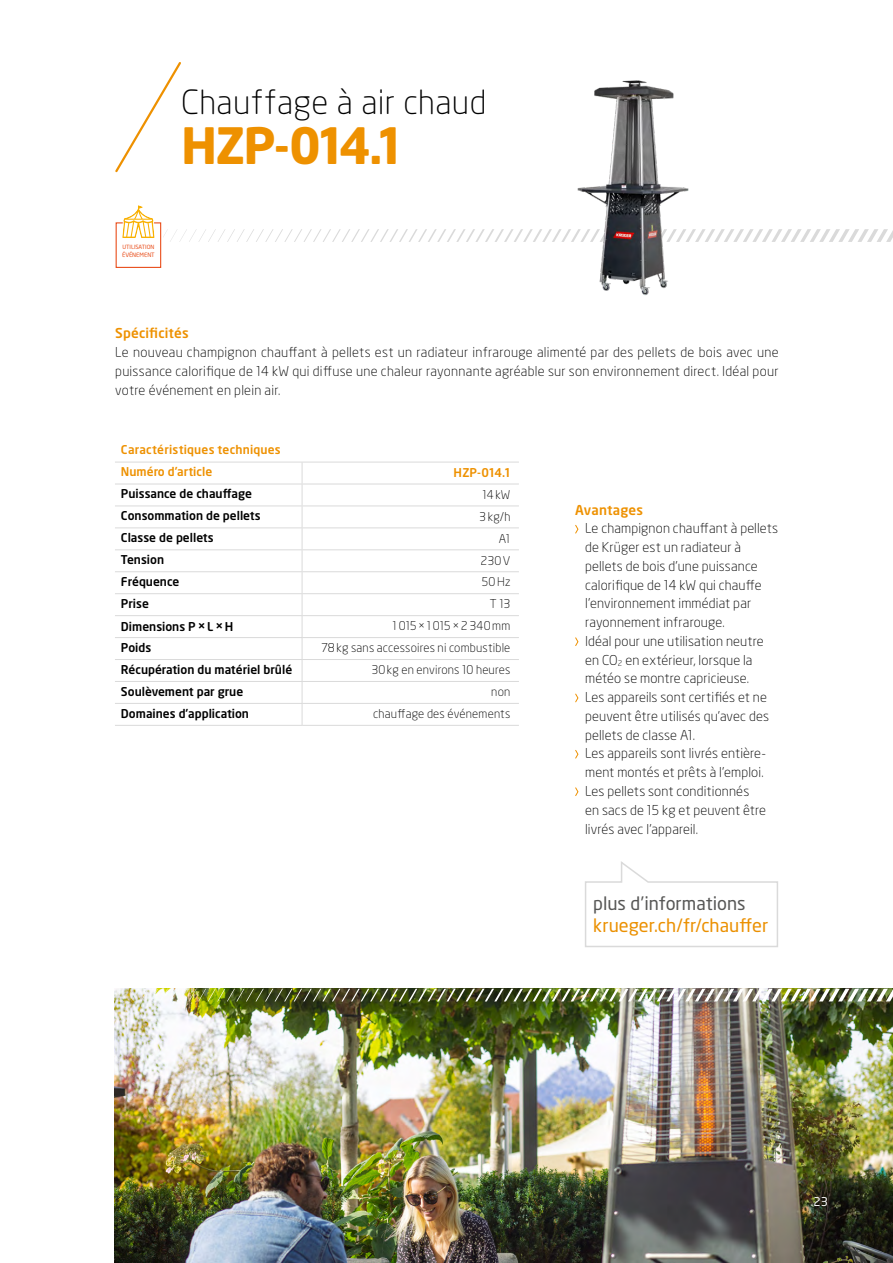
<style>
.page{position:relative;width:893px;height:1263px;background:#fff}
.page>*{position:absolute;margin:0;border:0;box-sizing:border-box;transform-origin:0 0}
.t1{font:700 49.5px "Neo Sans Pro";letter-spacing:-.04em;color:#ee9100}
.t2{font:300 33px "Neo Sans Pro";letter-spacing:.015em;color:#000}
.t3{font:18.15px "Neo Sans Pro";color:#eb9000}
.t4{font:18.15px "Neo Sans Pro";letter-spacing:-.005em;color:#575756}
.t5{font:300 13.5px/18.8px "Neo Sans Pro";letter-spacing:.01em;color:#000}
.t6{font:500 13.5px "Neo Sans Pro";letter-spacing:.01em;color:#ee9100}
.t7{font:500 12px "Neo Sans Pro";color:#000}
.t8{font:300 12px "Neo Sans Pro";letter-spacing:.015em;color:#000}
.t9{font:500 12px/21.9px "Neo Sans Pro";letter-spacing:.015em;color:#ee9100}
.t10{font:12px "Neo Sans Pro";color:#fff}
.t11{font:6px "Neo Sans Pro";color:#e94e1b}
.t12{font:5.7px "Neo Sans Pro";color:#e94e1b}
.s1{font-size:13.5px}
</style>
<div class="page">
<svg style="left:575px;top:524px;width:4px;height:10px"></svg>
<svg style="left:575px;top:637px;width:4px;height:9px"></svg>
<svg style="left:575px;top:693px;width:4px;height:10px"></svg>
<svg style="left:575px;top:750px;width:4px;height:9px"></svg>
<svg style="left:575px;top:787px;width:4px;height:9px"></svg>
<svg style="left:115px;top:62px;width:66px;height:111px"></svg>
<img style="left:115px;top:989px;width:778px;height:274px">
<hr style="left:115px;top:484px;width:187px;height:1px;background:#dadada">
<hr style="left:302px;top:484px;width:217px;height:1px;background:#dadada">
<hr style="left:115px;top:506px;width:187px;height:1px;background:#dadada">
<hr style="left:302px;top:506px;width:217px;height:1px;background:#dadada">
<hr style="left:115px;top:527px;width:187px;height:1px;background:#dadada">
<hr style="left:302px;top:527px;width:217px;height:1px;background:#dadada">
<hr style="left:115px;top:549px;width:187px;height:1px;background:#dadada">
<hr style="left:302px;top:549px;width:217px;height:1px;background:#dadada">
<hr style="left:115px;top:571px;width:187px;height:1px;background:#dadada">
<hr style="left:302px;top:571px;width:217px;height:1px;background:#dadada">
<hr style="left:115px;top:593px;width:187px;height:1px;background:#dadada">
<hr style="left:302px;top:593px;width:217px;height:1px;background:#dadada">
<hr style="left:115px;top:615px;width:187px;height:1px;background:#dadada">
<hr style="left:302px;top:615px;width:217px;height:1px;background:#dadada">
<hr style="left:115px;top:637px;width:187px;height:1px;background:#dadada">
<hr style="left:302px;top:637px;width:217px;height:1px;background:#dadada">
<hr style="left:115px;top:659px;width:187px;height:1px;background:#dadada">
<hr style="left:302px;top:659px;width:217px;height:1px;background:#dadada">
<hr style="left:115px;top:681px;width:187px;height:1px;background:#dadada">
<hr style="left:302px;top:681px;width:217px;height:1px;background:#dadada">
<hr style="left:115px;top:703px;width:187px;height:1px;background:#dadada">
<hr style="left:302px;top:703px;width:217px;height:1px;background:#dadada">
<hr style="left:115px;top:725px;width:187px;height:1px;background:#dadada">
<hr style="left:302px;top:725px;width:217px;height:1px;background:#dadada">
<hr style="left:115px;top:462px;width:187px;height:1px;background:#dadada">
<hr style="left:302px;top:462px;width:217px;height:1px;background:#dadada">
<svg style="left:302px;top:463px;width:1px;height:262px"></svg>
<img style="left:122px;top:989px;width:771px;height:12px">
<svg style="left:585px;top:861px;width:193px;height:86px"></svg>
<div style="left:116px;top:222px;width:45px;height:46px;border:1px solid #e94e1b"></div>
<svg style="left:121px;top:205px;width:772px;height:37px"></svg>
<img style="left:576px;top:80px;width:114px;height:216px">
<h2 class="t2" style="left:181px;top:82px;width:307px">Chauffage à air chaud</h2>
<h1 class="t1" style="left:181px;top:114px;width:221px">HZP-014.1</h1>
<p class="t12" style="left:122px;top:244px;width:34px">UTILISATION</p>
<p class="t11" style="left:122px;top:251px;width:34px">ÉVÉNEMENT</p>
<p class="t6" style="left:115px;top:325px;width:75px">Spécificités</p>
<p class="t5" style="left:115px;top:343px;width:665px;text-align:justify">Le nouveau champignon chauffant à pellets est un radiateur infrarouge alimenté par des pellets de bois avec une puissance calorifique de 14 kW qui diffuse une chaleur rayonnante agréable sur son environnement direct. Idéal pour votre événement en plein air.</p>
<p class="t9" style="left:121px;top:439px;width:161px">Caractéristiques techniques<br>Numéro d'article</p>
<p class="t9" style="left:454px;top:461px;width:58px">HZP-014.1</p>
<p class="t7" style="left:121px;top:486px;width:132px">Puissance de chauffage</p>
<p class="t8" style="left:483px;top:487px;width:29px">14kW</p>
<p class="t7" style="left:121px;top:508px;width:141px">Consommation de pellets</p>
<p class="t8" style="left:479px;top:509px;width:33px">3kg/h</p>
<p class="t7" style="left:121px;top:530px;width:94px">Classe de pellets</p>
<p class="t8" style="left:499px;top:531px;width:13px">A1</p>
<p class="t7" style="left:121px;top:552px;width:45px">Tension</p>
<p class="t8" style="left:480px;top:553px;width:31px">230V</p>
<p class="t7" style="left:121px;top:574px;width:60px">Fréquence</p>
<p class="t8" style="left:481px;top:575px;width:30px">50Hz</p>
<p class="t7" style="left:121px;top:596px;width:29px">Prise</p>
<p class="t8" style="left:490px;top:597px;width:22px">T 13</p>
<p class="t7" style="left:121px;top:619px;width:114px">Dimensions P<span class="s1">×</span>L<span class="s1">×</span>H</p>
<p class="t8" style="left:393px;top:619px;width:119px">1015×1015×2340mm</p>
<p class="t7" style="left:121px;top:640px;width:32px">Poids</p>
<p class="t8" style="left:321px;top:641px;width:191px">78kg sans accessoires ni combustible</p>
<p class="t7" style="left:121px;top:662px;width:173px">Récupération du matériel brûlé</p>
<p class="t8" style="left:371px;top:663px;width:141px">30kg en environs 10 heures</p>
<p class="t7" style="left:121px;top:684px;width:124px">Soulèvement par grue</p>
<p class="t8" style="left:491px;top:685px;width:21px">non</p>
<p class="t7" style="left:121px;top:706px;width:130px">Domaines d'application</p>
<p class="t8" style="left:373px;top:706px;width:139px">chauffage des événements</p>
<p class="t6" style="left:575px;top:501px;width:69px">Avantages</p>
<p class="t5" style="left:585px;top:519px;width:195px">Le champignon chauffant à pellets de Krüger est un radiateur à pellets de bois d’une puissance calorifique de 14 kW qui chauffe l’environnement immédiat par rayonnement infrarouge.<br>Idéal pour une utilisation neutre en CO<sub>2</sub> en extérieur, lorsque la météo se montre capricieuse.<br>Les appareils sont certifiés et ne peuvent être utilisés qu’avec des pellets de classe A1.<br>Les appareils sont livrés entière&shy;ment montés et prêts à l’emploi.<br>Les pellets sont conditionnés<br>en sacs de 15 kg et peuvent être livrés avec l’appareil.</p>
<h3 class="t4" style="left:593px;top:892px;width:154px">plus d’informations</h3>
<h3 class="t3" style="left:593px;top:914px;width:176px">krueger.ch/fr/chauffer</h3>
<p class="t10" style="left:813px;top:1194px;width:16px">23</p>
</div>
